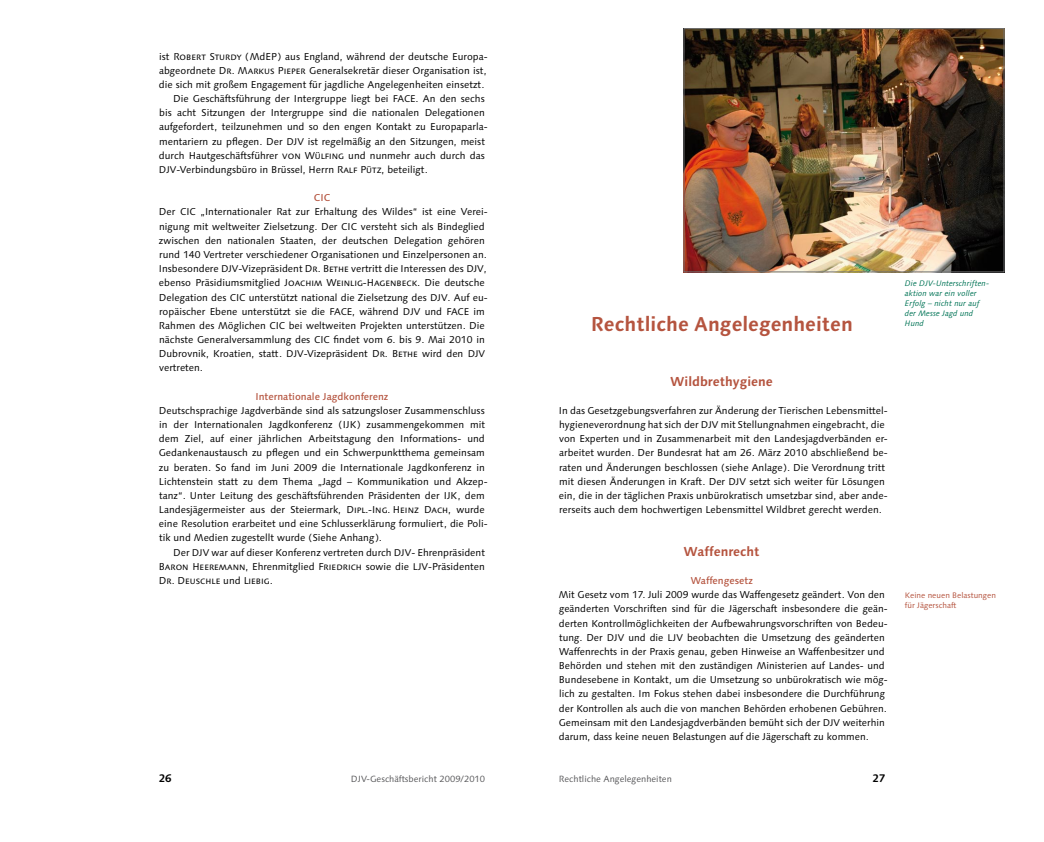
<style>
.page{position:relative;width:1044px;height:842px;background:#fff}
.page>*{position:absolute;margin:0;border:0;box-sizing:border-box;transform-origin:0 0}
.t1{font:700 20px "Linotype Syntax";color:#b5543f}
.t2{font:700 13px "Linotype Syntax";color:#b5543f}
.t3{font:700 11px "Linotype Syntax";color:#000}
.t4{font:10px/14.2px "Linotype Syntax";color:#000}
.t5{font:500 10px "Linotype Syntax";color:#b5543f}
.t6{font:10px "Linotype Syntax SC";color:#000}
.t7{font:9px "Linotype Syntax";color:#58585a}
.t8{font:italic 8px/10px "Linotype Syntax";color:#007456}
.t9{font:8px/10px "Linotype Syntax";color:#b5543f}
.s1{font-family:"Linotype Syntax SC"}
.s2{font-size:9.8px}
.s3{font-family:"Linotype Syntax"}
</style>
<div class="page">
<img style="left:685px;top:30px;width:316px;height:240px">
<div style="left:683px;top:28px;width:320px;height:244px;border:1px solid #707173"></div>
<p class="t4" style="left:159px;top:49px;width:330px">ist <span class="s1">Robert Sturdy</span> (MdEP) aus England, während der deutsche Europa-</p>
<p class="t4" style="left:159px;top:63px;width:329px">abgeordnete <span class="s1">Dr. Markus Pieper</span> Generalsekretär dieser Organisation ist,</p>
<p class="t4" style="left:159px;top:77px;width:327px">die sich mit großem Engagement für jagdliche Angelegenheiten einsetzt.</p>
<p class="t4" style="left:173px;top:92px;width:313px">Die Geschäftsführung der Intergruppe liegt bei <span class="s2">FACE</span>. An den sechs</p>
<p class="t4" style="left:159px;top:106px;width:327px">bis acht Sitzungen der Intergruppe sind die nationalen Delegationen</p>
<p class="t4" style="left:159px;top:120px;width:330px">aufgefordert, teilzunehmen und so den engen Kontakt zu Europaparla-</p>
<p class="t4" style="left:159px;top:134px;width:327px">mentariern zu pflegen. Der <span class="s2">DJV</span> ist regelmäßig an den Sitzungen, meist</p>
<p class="t4" style="left:159px;top:148px;width:327px">durch Hautgeschäftsführer <span class="s1">von Wülfing</span> und nunmehr auch durch das</p>
<p class="t4" style="left:159px;top:162px;width:270px"><span class="s2">DJV</span>-Verbindungsbüro in Brüssel, Herrn <span class="s1">Ralf Pütz</span>, beteiligt.</p>
<p class="t5" style="left:314px;top:192px;width:18px">CIC</p>
<p class="t4" style="left:159px;top:205px;width:330px">Der CIC „Internationaler Rat zur Erhaltung des Wildes“ ist eine Verei&shy;nigung mit weltweiter Zielsetzung. Der CIC versteht sich als Bindeglied zwischen den nationalen Staaten, der deutschen Delegation gehören rund 140 Vertreter verschiedener Organisationen und Einzelpersonen an.<br>Insbesondere <span class="s2">DJV</span>-Vizepräsident <span class="s1">Dr. Bethe</span> vertritt die Interessen des <span class="s2">DJV</span>, ebenso Präsidiumsmitglied <span class="s1">Joachim Weinlig-Hagenbeck</span>. Die deutsche Delegation des CIC unterstützt national die Zielsetzung des <span class="s2">DJV</span>. Auf eu&shy;ropäischer Ebene unterstützt sie die <span class="s2">FACE</span>, während <span class="s2">DJV</span> und <span class="s2">FACE</span> im Rahmen des Möglichen CIC bei weltweiten Projekten unterstützen. Die nächste Generalversammlung des CIC findet vom 6. bis 9. Mai 2010 in Dubrovnik, Kroatien, statt. <span class="s2">DJV</span>-Vizepräsident <span class="s1">Dr. Bethe</span> wird den <span class="s2">DJV </span>vertreten.</p>
<p class="t5" style="left:255px;top:390px;width:134px">Internationale Jagdkonferenz</p>
<p class="t4" style="left:159px;top:403px;width:330px">Deutschsprachige Jagdverbände sind als satzungsloser Zusammenschluss in der Internationalen Jagdkonferenz (IJK) zusammengekommen mit dem Ziel, auf einer jährlichen Arbeitstagung den Informations- und Gedankenaustausch zu pflegen und ein Schwerpunktthema gemeinsam zu beraten. So fand im Juni 2009 die Internationale Jagdkonferenz in Lichtenstein statt zu dem Thema „Jagd – Kommunikation und Akzep&shy;tanz“. Unter Leitung des geschäftsführenden Präsidenten der IJK, dem Landesjägermeister aus der Steiermark, <span class="s1">Dipl.-Ing. Heinz Dach,</span> wurde eine Resolution erarbeitet und eine Schlusserklärung formuliert, die Poli&shy;tik und Medien zugestellt wurde (Siehe Anhang).</p>
<p class="t4" style="left:159px;top:545px;width:327px;text-align:right">Der <span class="s2">DJV</span> war auf dieser Konferenz vertreten durch <span class="s2">DJV</span>- Ehrenpräsident<br><span class="s1">Baron Heeremann</span>, Ehrenmitglied <span class="s1">Friedrich</span> sowie die <span class="s2">LJV</span>-Präsidenten</p>
<p class="t6" style="left:159px;top:575px;width:115px">Dr. Deuschle <span class="s3">und</span> Liebig<span class="s3">.</span></p>
<h1 class="t1" style="left:590px;top:311px;width:263px">Rechtliche Angelegenheiten</h1>
<h2 class="t2" style="left:670px;top:373px;width:104px">Wildbrethygiene</h2>
<p class="t4" style="left:559px;top:403px;width:330px">In das Gesetzgebungsverfahren zur Änderung der Tierischen Lebensmittel&shy;hygieneverordnung hat sich der <span class="s2">DJV</span> mit Stellungnahmen eingebracht, die von Experten und in Zusammenarbeit mit den Landesjagdverbänden er&shy;arbeitet wurden. Der Bundesrat hat am 26. März 2010 abschließend be&shy;raten und Änderungen beschlossen ( siehe Anlage). Die Verordnung tritt mit diesen Änderungen in Kraft. Der <span class="s2">DJV</span> setzt sich weiter für Lösungen ein, die in der täglichen Praxis unbürokratisch umsetzbar sind, aber ande&shy;rerseits auch dem hochwertigen Lebensmittel Wildbret gerecht werden.</p>
<h2 class="t2" style="left:683px;top:543px;width:78px">Waffenrecht</h2>
<p class="t5" style="left:690px;top:574px;width:63px">Waffengesetz</p>
<p class="t4" style="left:558px;top:588px;width:330px">Mit Gesetz vom 17. Juli 2009 wurde das Waffengesetz geändert. Von den geänderten Vorschriften sind für die Jägerschaft insbesondere die geän&shy;derten Kontrollmöglichkeiten der Aufbewahrungsvorschriften von Bedeu&shy;tung. Der <span class="s2">DJV</span> und die <span class="s2">LJV</span> beobachten die Umsetzung des geänderten Waffenrechts in der Praxis genau, geben Hinweise an Waffenbesitzer und Behörden und stehen mit den zuständigen Ministerien auf Landes- und Bundesebene in Kontakt, um die Umsetzung so unbürokratisch wie mög&shy;lich zu gestalten. Im Fokus stehen dabei insbesondere die Durchführung der Kontrollen als auch die von manchen Behörden erhobenen Gebühren.<br>Gemeinsam mit den Landesjagdverbänden bemüht sich der <span class="s2">DJV</span> weiterhin darum, dass keine neuen Belastungen auf die Jägerschaft zu kommen.</p>
<p class="t3" style="left:159px;top:772px;width:14px">26</p>
<p class="t7" style="left:351px;top:774px;width:136px">DJV-Geschäftsbericht 2009/2010</p>
<p class="t7" style="left:558px;top:774px;width:114px">Rechtliche Angelegenheiten</p>
<p class="t3" style="left:872px;top:772px;width:14px">27</p>
<p class="t8" style="left:904px;top:279px;width:85px">Die DJV-Unterschriften&shy;aktion war ein voller<br>Erfolg – nicht nur auf der Messe Jagd und<br>Hund</p>
<p class="t9" style="left:904px;top:590px;width:92px">Keine neuen Belastungen für Jägerschaft</p>
</div>
